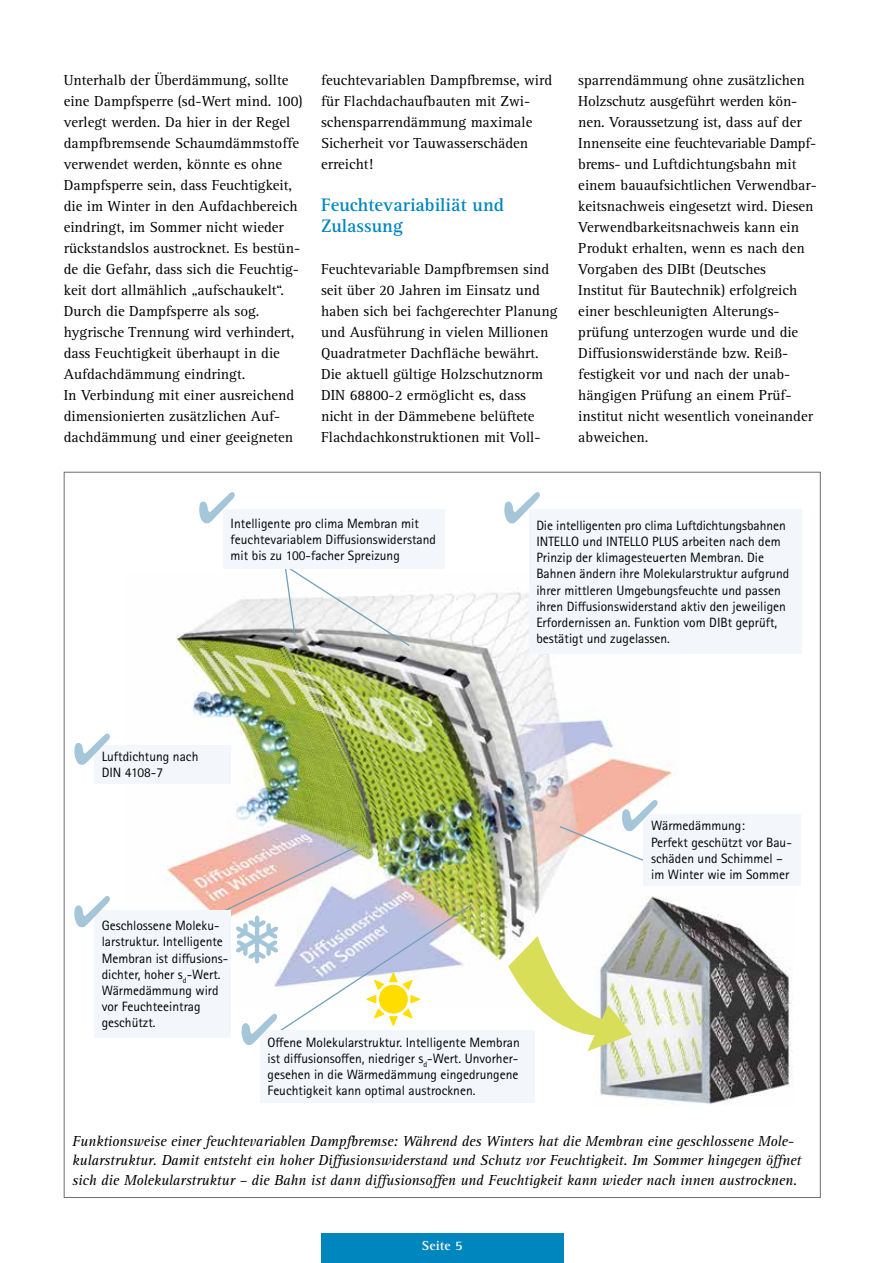
<style>
.page{position:relative;width:893px;height:1263px;background:#fff}
.page>*{position:absolute;margin:0;border:0;box-sizing:border-box;transform-origin:0 0}
.t1{font:700 18.75px/21px "Rotis Serif Pro";color:#0086be}
.t2{font:15px/21px "Rotis Serif Pro";color:#000}
.t3{font:italic 15px/19.5px "Rotis Serif Pro";letter-spacing:-.01em;color:#000}
.t4{font:13.5px/16.2px "Rotis Sans Serif Pro";color:#000}
.t5{font:700 13.5px "Rotis Serif Pro";letter-spacing:.01em;color:#fff}
</style>
<div class="page">
<div style="left:321px;top:1233px;width:242px;height:30px;background:#0086be"></div>
<img style="left:126px;top:592px;width:547px;height:370px">
<img style="left:593px;top:888px;width:200px;height:217px">
<svg style="left:508px;top:936px;width:124px;height:115px"></svg>
<svg style="left:283px;top:569px;width:128px;height:78px"></svg>
<div style="left:223px;top:509px;width:221px;height:60px;background:#f3f6fa"></div>
<svg style="left:199px;top:492px;width:36px;height:31px"></svg>
<div style="left:529px;top:509px;width:272px;height:145px;background:#f3f6fa"></div>
<svg style="left:504px;top:492px;width:36px;height:31px"></svg>
<div style="left:644px;top:814px;width:157px;height:72px;background:#f3f6fa"></div>
<svg style="left:558px;top:800px;width:105px;height:69px"></svg>
<div style="left:260px;top:1030px;width:275px;height:72px;background:#f3f6fa"></div>
<img style="left:197px;top:844px;width:276px;height:201px">
<div style="left:94px;top:910px;width:137px;height:128px;background:#f3f6fa"></div>
<svg style="left:74px;top:896px;width:36px;height:31px"></svg>
<div style="left:94px;top:745px;width:136px;height:38px;background:#f3f6fa"></div>
<svg style="left:74px;top:733px;width:36px;height:32px"></svg>
<p class="t2" style="left:64px;top:69px;width:240px">Unterhalb der Überdämmung, sollte eine Dampfsperre (sd-Wert mind. 100) verlegt werden. Da hier in der Regel dampfbremsende Schaumdämmstoffe verwendet werden, könnte es ohne Dampfsperre sein, dass Feuchtigkeit, die im Winter in den Aufdachbereich eindringt, im Sommer nicht wieder rückstandslos austrocknet. Es bestün&shy;de die Gefahr, dass sich die Feuchtig&shy;keit dort allmählich „aufschaukelt“.<br>Durch die Dampfsperre als sog. hygrische Trennung wird verhindert, dass Feuchtigkeit überhaupt in die Aufdachdämmung eindringt.<br>In Verbindung mit einer ausreichend dimensionierten zusätzlichen Auf&shy;dachdämmung und einer geeigneten</p>
<p class="t2" style="left:321px;top:69px;width:233px">feuchtevariablen Dampfbremse, wird für Flachdachaufbauten mit Zwi&shy;schensparrendämmung maximale<br>Sicherheit vor Tauwasserschäden erreicht!</p>
<p class="t1" style="left:321px;top:194px;width:184px">Feuchtevariabiliät und<br>Zulassung</p>
<p class="t2" style="left:321px;top:258px;width:238px">Feuchtevariable Dampfbremsen sind seit über 20 Jahren im Einsatz und haben sich bei fachgerechter Planung und Ausführung in vielen Millionen Quadratmeter Dachfläche bewährt.<br>Die aktuell gültige Holzschutznorm DIN 68800-2 ermöglicht es, dass nicht in der Dämmebene belüftete Flachdachkonstruktionen mit Voll-</p>
<p class="t2" style="left:578px;top:69px;width:240px">sparrendämmung ohne zusätzlichen Holzschutz ausgeführt werden kön&shy;nen. Voraussetzung ist, dass auf der Innenseite eine feuchtevariable Dampf&shy;brems- und Luftdichtungsbahn mit einem bauaufsichtlichen Verwendbar&shy;keitsnachweis eingesetzt wird. Diesen Verwendbarkeitsnachweis kann ein Produkt erhalten, wenn es nach den Vorgaben des DIBt (Deutsches<br>Institut für Bautechnik) erfolgreich einer beschleunigten Alterungs&shy;prüfung unterzogen wurde und die Diffusionswiderstände bzw. Reiß&shy;festigkeit vor und nach der unab&shy;hängigen Prüfung an einem Prüf&shy;institut nicht wesentlich voneinander abweichen.</p>
<p class="t4" style="left:231px;top:515px;width:207px">Intelligente pro clima Membran mit feuchtevariablem Diffusionswiderstand mit bis zu 100-facher Spreizung</p>
<p class="t4" style="left:536px;top:517px;width:254px">Die intelligenten pro clima Luftdichtungsbahnen INTELLO und INTELLO PLUS arbeiten nach dem Prinzip der klimagesteuerten Membran. Die Bahnen ändern ihre Molekularstruktur aufgrund ihrer mittleren Umgebungsfeuchte und passen ihren Diffusionswiderstand aktiv den jeweiligen Erfordernissen an. Funktion vom DIBt geprüft, bestätigt und zugelassen.</p>
<p class="t4" style="left:102px;top:748px;width:98px">Luftdichtung nach<br>DIN 4108-7</p>
<p class="t4" style="left:651px;top:818px;width:142px">Wärmedämmung:<br>Perfekt geschützt vor Bau&shy;schäden und Schimmel – im Winter wie im Sommer</p>
<p class="t4" style="left:102px;top:917px;width:128px">Geschlossene Moleku&shy;larstruktur. Intelligente<br>Membran ist diffusions&shy;dichter, hoher s<sub>d</sub>-Wert.<br>Wärmedämmung wird vor Feuchteeintrag geschützt.</p>
<p class="t4" style="left:268px;top:1034px;width:254px;text-align:justify">Offene Molekularstruktur. Intelligente Membran ist diffusionsoffen, niedriger s<sub>d</sub>-Wert. Unvorher&shy;gesehen in die Wärmedämmung eingedrungene Feuchtigkeit kann optimal austrocknen.</p>
<p class="t3" style="left:72px;top:1131px;width:730px">Funktionsweise einer feuchtevariablen Dampfbremse: Während des Winters hat die Membran eine geschlossene Mole&shy;kularstruktur. Damit entsteht ein hoher Diffusionswiderstand und Schutz vor Feuchtigkeit. Im Sommer hingegen öffnet sich die Molekularstruktur – die Bahn ist dann diffusionsoffen und Feuchtigkeit kann wieder nach innen austrocknen.</p>
<p class="t5" style="left:422px;top:1237px;width:43px">Seite 5</p>
</div>
